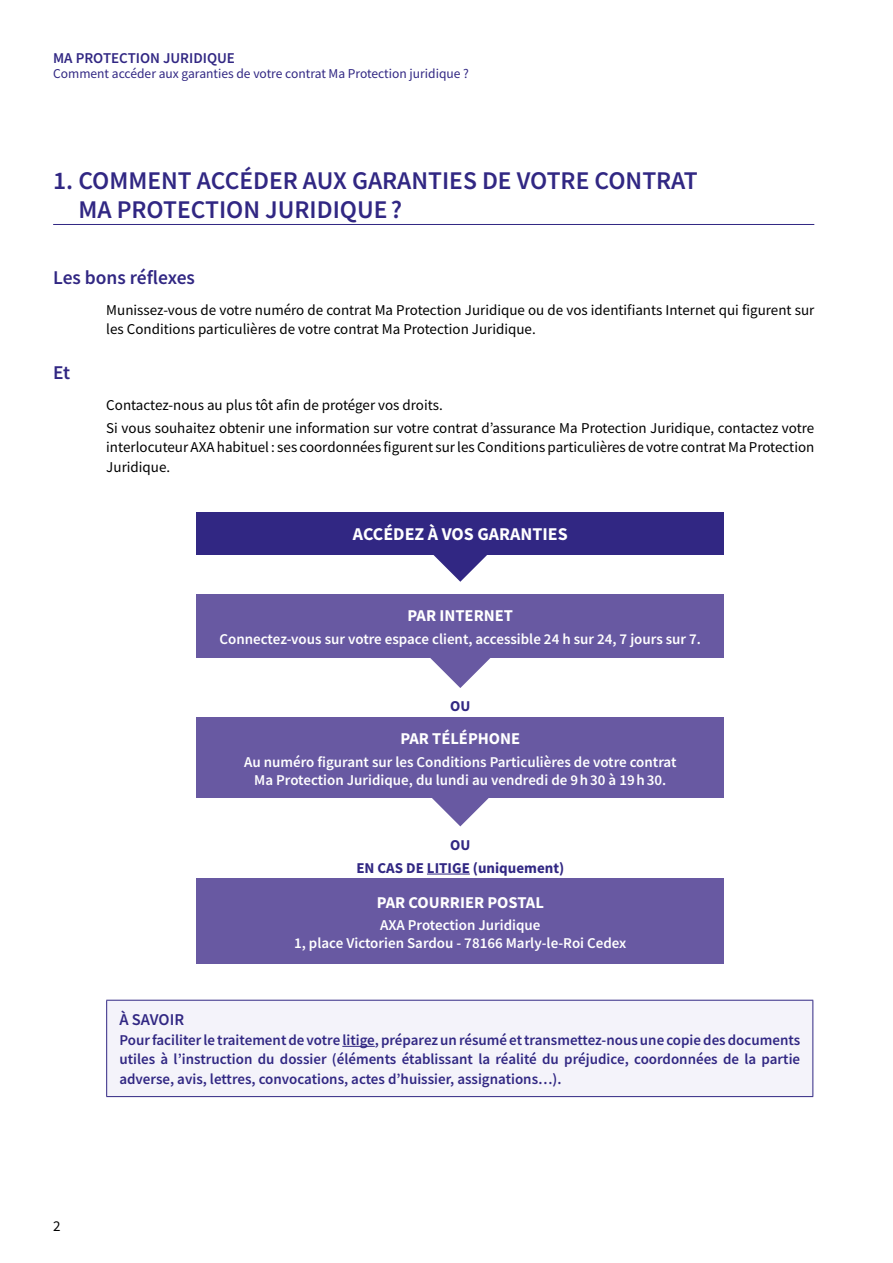
<style>
.page{position:relative;width:893px;height:1263px;background:#fff}
.page>*{position:absolute;margin:0;border:0;box-sizing:border-box;transform-origin:0 0}
.t1{font:600 25.5px/28.5px "Source Sans Pro";color:#312783}
.t2{font:600 19.5px "Source Sans Pro";color:#312783}
.t3{font:700 18px "Source Sans Pro";color:#fff}
.t4{font:700 16.5px "Source Sans Pro";color:#fff}
.t5{font:600 16.5px "Source Sans Pro";color:#312783}
.t6{font:15px/19.5px "Source Sans Pro";color:#000}
.t7{font:600 15px/19.5px "Source Sans Pro";color:#312783;text-align:justify}
.t8{font:600 15px/18px "Source Sans Pro";color:#fff;text-align:center}
.t9{font:700 15px/22.8px "Source Sans Pro";color:#312783;text-align:center}
.t10{font:13.5px "Source Sans Pro";color:#312783}
</style>
<div class="page">
<hr style="left:53px;top:224px;width:761px;height:1px;background:#312783">
<svg style="left:425px;top:554px;width:70px;height:28px"></svg>
<div style="left:197px;top:512px;width:527px;height:42px;background:#312783"></div>
<svg style="left:430px;top:658px;width:61px;height:30px"></svg>
<div style="left:197px;top:594px;width:527px;height:64px;background:#6859a2"></div>
<svg style="left:432px;top:798px;width:57px;height:28px"></svg>
<div style="left:197px;top:717px;width:527px;height:81px;background:#6859a2"></div>
<hr style="left:427px;top:874px;width:43px;height:1px;background:#312783">
<div style="left:197px;top:878px;width:527px;height:85px;background:#6859a2"></div>
<div style="left:107px;top:1000px;width:706px;height:96px;background:#f4f3fa"></div>
<hr style="left:106px;top:1000px;width:707px;height:1px;background:#312783">
<hr style="left:106px;top:1000px;width:1px;height:96px;background:#312783">
<hr style="left:812px;top:1000px;width:1px;height:96px;background:#312783">
<hr style="left:106px;top:1096px;width:707px;height:1px;background:#312783">
<hr style="left:342px;top:1046px;width:33px;height:1px;background:#312783">
<p class="t7" style="left:53px;top:49px;width:183px">MA PROTECTION JURIDIQUE</p>
<p class="t10" style="left:53px;top:65px;width:417px">Comment accéder aux garanties de votre contrat Ma Protection juridique ?</p>
<h1 class="t1" style="left:78px;top:166px;width:621px;text-indent:-25px">1. COMMENT ACCÉDER AUX GARANTIES DE VOTRE CONTRAT<br>MA PROTECTION JURIDIQUE?</h1>
<h2 class="t2" style="left:53px;top:264px;width:143px">Les bons réflexes</h2>
<p class="t6" style="left:106px;top:300px;width:710px">Munissez-vous de votre numéro de contrat Ma Protection Juridique ou de vos identifiants Internet qui figurent sur les Conditions particulières de votre contrat Ma Protection Juridique.</p>
<h2 class="t2" style="left:53px;top:360px;width:19px">Et</h2>
<p class="t6" style="left:106px;top:394px;width:710px;line-height:22.6px">Contactez-nous au plus tôt afin de protéger vos droits.<br>Si vous souhaitez obtenir une information sur votre contrat d’assurance Ma Protection Juridique, contactez votre</p>
<p class="t6" style="left:106px;top:438px;width:709px">interlocuteur AXA habituel : ses coordonnées figurent sur les Conditions particulières de votre contrat Ma Protection<br>Juridique.</p>
<p class="t3" style="left:353px;top:522px;width:216px">ACCÉDEZ À VOS GARANTIES</p>
<p class="t4" style="left:408px;top:605px;width:107px">PAR INTERNET</p>
<p class="t8" style="left:220px;top:630px;width:483px">Connectez-vous sur votre espace client, accessible 24 h sur 24, 7 jours sur 7.</p>
<p class="t9" style="left:450px;top:695px;width:22px">OU</p>
<p class="t4" style="left:400px;top:728px;width:121px">PAR TÉLÉPHONE</p>
<p class="t8" style="left:244px;top:752px;width:434px">Au numéro figurant sur les Conditions Particulières de votre contrat<br>Ma Protection Juridique, du lundi au vendredi de 9h30 à 19h30.</p>
<p class="t9" style="left:356px;top:833px;width:209px">OU<br>EN CAS DE LITIGE (uniquement)</p>
<p class="t4" style="left:377px;top:891px;width:169px">PAR COURRIER POSTAL</p>
<p class="t8" style="left:294px;top:916px;width:334px">AXA Protection Juridique<br>1, place Victorien Sardou - 78166 Marly-le-Roi Cedex</p>
<p class="t6" style="left:53px;top:1216px;width:9px">2</p>
<p class="t5" style="left:119px;top:1009px;width:66px">À SAVOIR</p>
<p class="t7" style="left:119px;top:1030px;width:682px">Pour faciliter le traitement de votre litige, préparez un résumé et transmettez-nous une copie des documents utiles à l’instruction du dossier (éléments établissant la réalité du préjudice, coordonnées de la partie adverse, avis, lettres, convocations, actes d’huissier, assignations…).</p>
</div>
